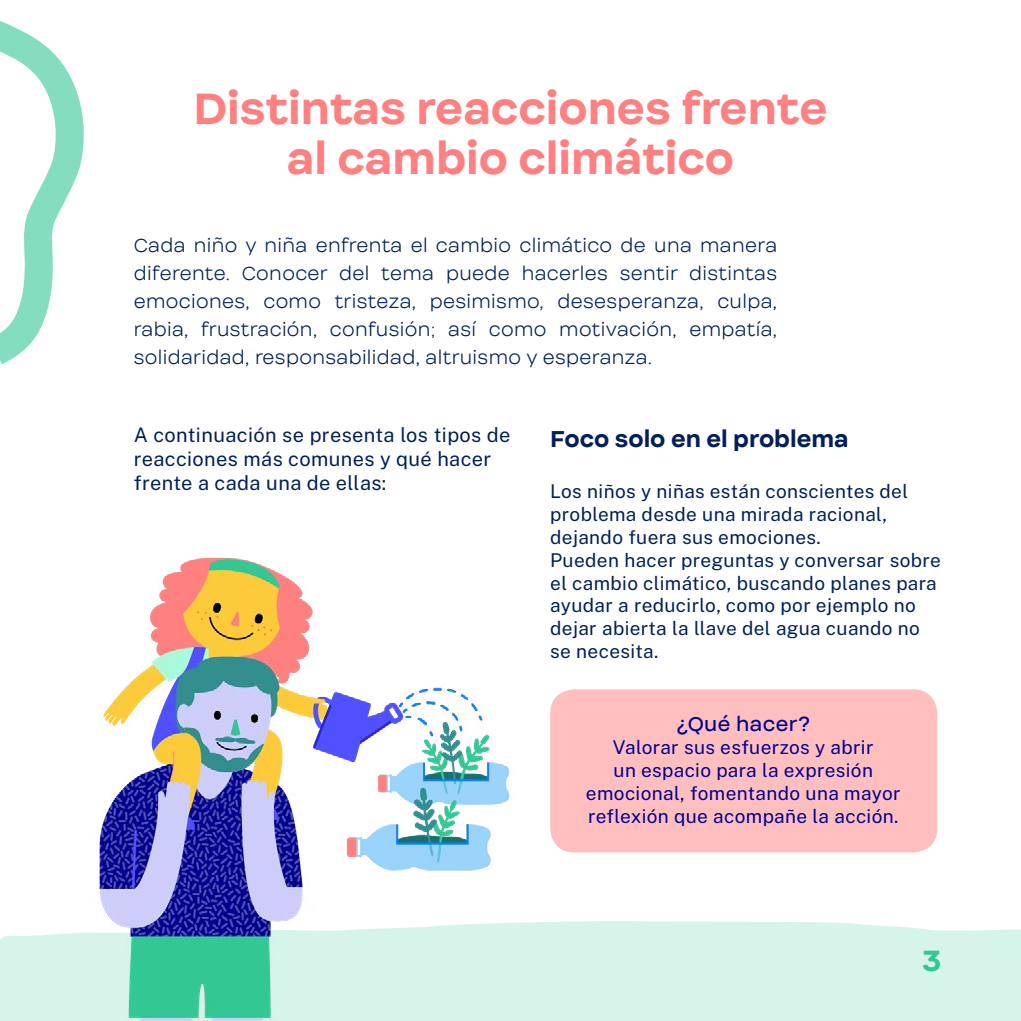
<style>
.page{position:relative;width:1021px;height:1021px;background:#fff}
.page>*{position:absolute;margin:0;border:0;box-sizing:border-box;transform-origin:0 0}
.t1{font:700 42px/50.4px "Internacional";color:#ff8080;text-align:center}
.t2{font:700 28px "Internacional";color:#33c794}
.t3{font:700 22px "Internacional";color:#00205a}
.t4{font:20px/24px "Public Sans";letter-spacing:.02em;color:#00205a}
.t5{font:19px/22.8px "Public Sans";letter-spacing:.02em;color:#00205a}
.t6{font:19px/22.8px "Public Sans";letter-spacing:.02em;color:#00008f;text-align:center}
.t7{font:19px "Internacional";letter-spacing:.02em;color:#00008f}
.t8{font:200 18px/28px "Internacional";letter-spacing:.02em;color:#00205a;text-align:justify}
</style>
<div class="page">
<svg style="left:0;top:21px;width:84px;height:344px"></svg>
<div style="left:0;top:921px;width:1020px;height:99px;background:#d6f4ea"></div>
<svg style="left:0;top:921px;width:56px;height:11px"></svg>
<div style="left:550px;top:689px;width:387px;height:163px;background:#ffbfbf;border-radius:24px"></div>
<img style="left:93px;top:557px;width:432px;height:463px">
<h1 class="t1" style="left:193px;top:83px;width:635px">Distintas reacciones frente al cambio climático</h1>
<p class="t8" style="left:134px;top:231px;width:645px">Cada niño y niña enfrenta el cambio climático de una manera diferente. Conocer del tema puede hacerles sentir distintas emociones, como tristeza, pesimismo, desesperanza, culpa, rabia, frustración, confusión; así como motivación, empatía, solidaridad, responsabilidad, altruismo y esperanza.</p>
<p class="t4" style="left:134px;top:422px;width:378px">A continuación se presenta los tipos de reacciones más comunes y qué hacer frente a cada una de ellas:</p>
<p class="t3" style="left:550px;top:424px;width:300px">Foco solo en el problema</p>
<p class="t5" style="left:550px;top:478px;width:392px">Los niños y niñas están conscientes del problema desde una mirada racional, dejando fuera sus emociones.<br>Pueden hacer preguntas y conversar sobre el cambio climático, buscando planes para ayudar a reducirlo, como por ejemplo no dejar abierta la llave del agua cuando no se necesita.</p>
<p class="t7" style="left:676px;top:712px;width:135px">¿Qué hacer?</p>
<p class="t6" style="left:586px;top:734px;width:316px">Valorar sus esfuerzos y abrir<br>un espacio para la expresión emocional, fomentando una mayor reflexión que acompañe la acción.</p>
<h2 class="t2" style="left:922px;top:942px;width:21px">3</h2>
</div>
